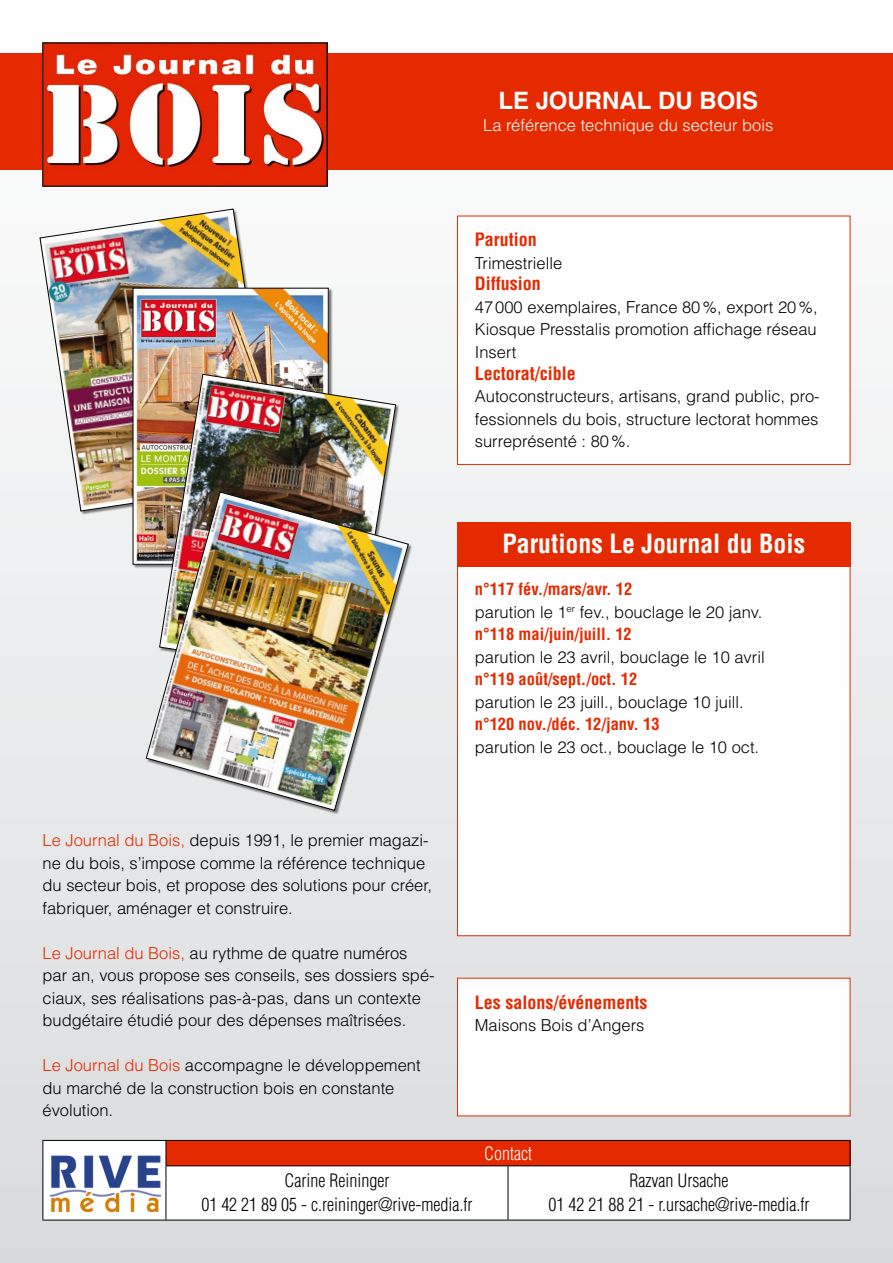
<style>
.page{position:relative;width:893px;height:1263px;background:#fff}
.page>*{position:absolute;margin:0;border:0;box-sizing:border-box;transform-origin:0 0}
.t1{font:700 condensed 25.8px "Helvetica LT Std";color:#fff}
.t2{font:700 24px "Helvetica LT Std";color:#fff}
.t3{font:300 condensed 18px/24px "Helvetica LT Std";color:#000;text-align:center}
.t4{font:700 condensed 18px "Helvetica LT Std";color:#e52a00}
.t5{font:300 condensed 18px "Helvetica LT Std";color:#fff}
.t6{font:300 16.5px/22.5px "Helvetica LT Std";color:#000}
.t7{font:700 condensed 16.5px/22.5px "Helvetica LT Std";color:#e52a00}
.t8{font:300 16.5px "Helvetica LT Std";color:#fff}
.s1{color:#e52a00}
.s2{font-weight:300;font-stretch:normal;color:#000}
</style>
<div class="page">
<div style="left:0;top:0;width:893px;height:1263px;background:linear-gradient(to bottom,#fefdfc,#d8dadc)"></div>
<div style="left:0;top:53px;width:404px;height:116px;background:#e52a00"></div>
<img style="left:43px;top:43px;width:285px;height:143px">
<div style="left:342px;top:53px;width:551px;height:116px;background:#e52a00"></div>
<svg style="left:44px;top:1141px;width:806px;height:79px"></svg>
<div style="left:166px;top:1140px;width:684px;height:26px;background:#e52a00"></div>
<hr style="left:43px;top:1140px;width:123px;height:1px;background:#000">
<svg style="left:43px;top:1141px;width:1px;height:25px"></svg>
<hr style="left:43px;top:1166px;width:1px;height:54px;background:#000">
<hr style="left:43px;top:1220px;width:123px;height:1px;background:#000">
<hr style="left:166px;top:1140px;width:342px;height:1px;background:#000">
<svg style="left:166px;top:1141px;width:1px;height:24px"></svg>
<hr style="left:508px;top:1140px;width:342px;height:1px;background:#000">
<svg style="left:850px;top:1141px;width:1px;height:24px"></svg>
<hr style="left:166px;top:1165px;width:342px;height:1px;background:#000">
<hr style="left:166px;top:1166px;width:1px;height:54px;background:#000">
<hr style="left:508px;top:1165px;width:342px;height:1px;background:#000">
<hr style="left:508px;top:1166px;width:1px;height:54px;background:#000">
<hr style="left:850px;top:1166px;width:1px;height:54px;background:#000">
<hr style="left:166px;top:1220px;width:342px;height:1px;background:#000">
<hr style="left:508px;top:1220px;width:342px;height:1px;background:#000">
<img style="left:47px;top:1149px;width:113px;height:63px">
<div style="left:457px;top:978px;width:393px;height:138px;background:#fff"></div>
<img style="left:40px;top:209px;width:234px;height:302px">
<img style="left:135px;top:290px;width:191px;height:272px">
<img style="left:159px;top:374px;width:237px;height:118px">
<div style="left:146px;top:492px;width:266px;height:322px;background:#e8e9ea"></div>
<img style="left:146px;top:492px;width:263px;height:319px">
<div style="left:457px;top:566px;width:393px;height:370px;background:#fff"></div>
<div style="left:457px;top:522px;width:393px;height:44px;background:#e52a00"></div>
<div style="left:457px;top:216px;width:393px;height:248px;background:#fff"></div>
<div style="left:457px;top:216px;width:393px;height:249px;border:1px solid #e52a00"></div>
<h2 class="t2" style="left:498px;top:85px;width:261px">LE JOURNAL DU BOIS</h2>
<p class="t8" style="left:483px;top:115px;width:292px">La référence technique du secteur bois</p>
<p class="t4" style="left:475px;top:228px;width:64px">Parution</p>
<p class="t6" style="left:475px;top:252px;width:89px">Trimestrielle</p>
<p class="t4" style="left:475px;top:273px;width:68px">Diffusion</p>
<p class="t6" style="left:475px;top:296px;width:344px;text-align:justify">47000 exemplaires, France 80%, export 20%, Kiosque Presstalis promotion affichage réseau Insert</p>
<p class="t4" style="left:475px;top:362px;width:102px">Lectorat/cible</p>
<p class="t6" style="left:475px;top:385px;width:346px;text-align:justify">Autoconstructeurs, artisans, grand public, pro&shy;fessionnels du bois, structure lectorat hommes surreprésenté : 80%.</p>
<h1 class="t1" style="left:502px;top:528px;width:304px">Parutions Le Journal du Bois</h1>
<p class="t6" style="left:43px;top:829px;width:391px"><span class="s1">Le Journal du Bois,</span> depuis 1991, le premier magazi&shy;ne du bois, s’impose comme la référence technique du secteur bois, et propose des solutions pour créer, fabriquer, aménager et construire.</p>
<p class="t6" style="left:43px;top:941px;width:394px"><span class="s1">Le Journal du Bois,</span> au rythme de quatre numéros par an, vous propose ses conseils, ses dossiers spé&shy;ciaux, ses réalisations pas-à-pas, dans un contexte budgétaire étudié pour des dépenses maîtrisées.</p>
<p class="t6" style="left:43px;top:1054px;width:380px"><span class="s1">Le Journal du Bois</span> accompagne le développement du marché de la construction bois en constante évolution.</p>
<p class="t7" style="left:475px;top:578px;width:289px">n°117 fév./mars/avr. 12<br><span class="s2">parution le 1</span><sup>er</sup> <span class="s2">fev., bouclage le 20 janv. </span>n°118 mai/juin/juill. 12</p>
<p class="t6" style="left:475px;top:645px;width:291px">parution le 23 avril, bouclage le 10 avril</p>
<p class="t7" style="left:475px;top:668px;width:164px">n°119 août/sept./oct. 12</p>
<p class="t6" style="left:475px;top:690px;width:270px">parution le 23 juill., bouclage 10 juill.</p>
<p class="t7" style="left:475px;top:713px;width:186px">n°120 nov./déc. 12/janv. 13</p>
<p class="t6" style="left:475px;top:735px;width:286px">parution le 23 oct., bouclage le 10 oct.</p>
<p class="t4" style="left:475px;top:991px;width:174px">Les salons/événements</p>
<p class="t6" style="left:475px;top:1014px;width:171px">Maisons Bois d’Angers</p>
<p class="t5" style="left:484px;top:1142px;width:49px">Contact</p>
<p class="t3" style="left:201px;top:1169px;width:273px">Carine Reininger<br>01 42 21 89 05 - c.reininger@rive-media.fr</p>
<p class="t3" style="left:549px;top:1169px;width:262px">Razvan Ursache<br>01 42 21 88 21 - r.ursache@rive-media.fr</p>
</div>
